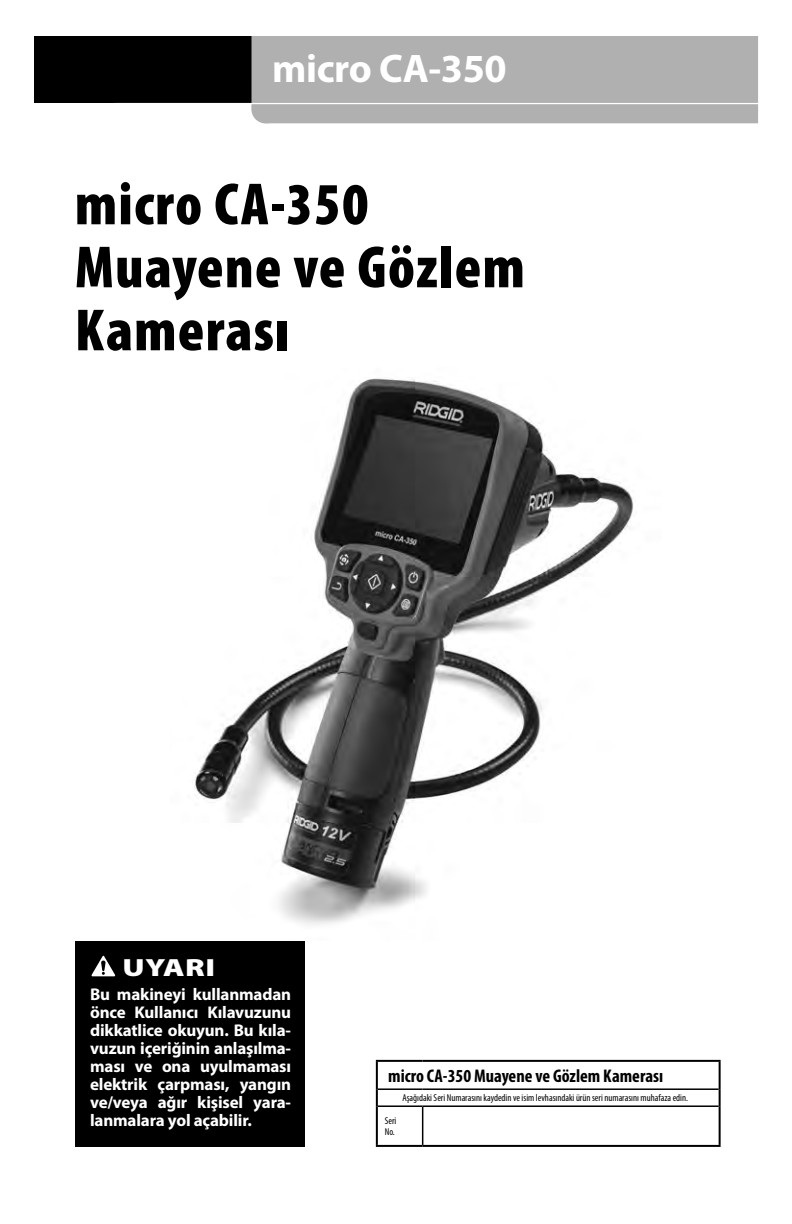
<style>
.page{position:relative;width:792px;height:1224px;background:#fff}
.page>*{position:absolute;margin:0;border:0;box-sizing:border-box;transform-origin:0 0}
.t1{font:900 condensed 60px/63px "Myriad Pro";letter-spacing:.02em;color:#000}
.t2{font:700 40px "Myriad Pro";letter-spacing:-.01em;color:#fff}
.t3{font:900 25px "Myriad Pro";letter-spacing:.02em;color:#fff;scale:1.28 1}
.t4{font:700 condensed 18.4px "Myriad Pro";color:#000}
.t5{font:700 17px/18px "Myriad Pro";letter-spacing:-.01em;color:#fff;text-align:justify}
.t6{font:condensed 10px/11.2px "Myriad Pro";color:#000}
</style>
<div class="page">
<div style="left:34px;top:36px;width:221px;height:67px;background:#000"></div>
<div style="left:252px;top:36px;width:506px;height:87px;background:#b0b0b0"></div>
<div style="left:251px;top:95px;width:29px;height:28px;background:#b0b0b0;border-radius:50%"></div>
<hr style="left:115px;top:103px;width:644px;height:1px;background:#fff">
<hr style="left:376px;top:1060px;width:47px;height:2px;background:#000">
<hr style="left:376px;top:1062px;width:2px;height:27px;background:#000">
<hr style="left:423px;top:1060px;width:298px;height:2px;background:#000">
<svg style="left:376px;top:1089px;width:2px;height:17px"></svg>
<hr style="left:376px;top:1106px;width:2px;height:39px;background:#000">
<hr style="left:719px;top:1106px;width:2px;height:39px;background:#000">
<hr style="left:376px;top:1145px;width:47px;height:2px;background:#000">
<hr style="left:423px;top:1145px;width:298px;height:2px;background:#000">
<hr style="left:719px;top:1062px;width:2px;height:27px;background:#000">
<svg style="left:719px;top:1089px;width:2px;height:17px"></svg>
<hr style="left:378px;top:1088px;width:45px;height:2px;background:#000">
<hr style="left:423px;top:1088px;width:296px;height:2px;background:#000">
<hr style="left:422px;top:1107px;width:1px;height:38px;background:#000">
<hr style="left:378px;top:1105px;width:45px;height:2px;background:#000">
<hr style="left:423px;top:1105px;width:296px;height:2px;background:#000">
<div style="left:75px;top:938px;width:230px;height:209px;background:#000"></div>
<svg style="left:92px;top:955px;width:24px;height:22px"></svg>
<svg style="left:91px;top:956px;width:24px;height:20px"></svg>
<div style="left:74px;top:368px;width:648px;height:573px;background:#fff"></div>
<img style="left:194px;top:378px;width:439px;height:547px">
<h2 class="t2" style="left:272px;top:43px;width:236px">micro CA-350</h2>
<h1 class="t1" style="left:75px;top:174px;width:452px">micro CA-350<br>Muayene ve Gözlem<br>Kamerası</h1>
<h3 class="t3" style="left:123px;top:954px;width:74px">UYARI</h3>
<p class="t5" style="left:90px;top:985px;width:203px">Bu makineyi kullanmadan önce Kullanıcı Kılavuzunu dikkatlice okuyun. Bu kıla&shy;vuzun içeriğinin anlaşılma&shy;ması ve ona uyulmaması elektrik çarpması, yangın ve/veya ağır kişisel yara&shy;lanmalara yol açabilir.</p>
<p class="t4" style="left:388px;top:1064px;width:277px">micro CA-350 Muayene ve Gözlem Kamerası</p>
<p class="t6" style="left:402px;top:1092px;width:287px">Aşağıdaki Seri Numarasını kaydedin ve isim levhasındaki ürün seri numarasını muhafaza edin.</p>
<p class="t6" style="left:385px;top:1115px;width:13px">Seri<br>No.</p>
</div>
